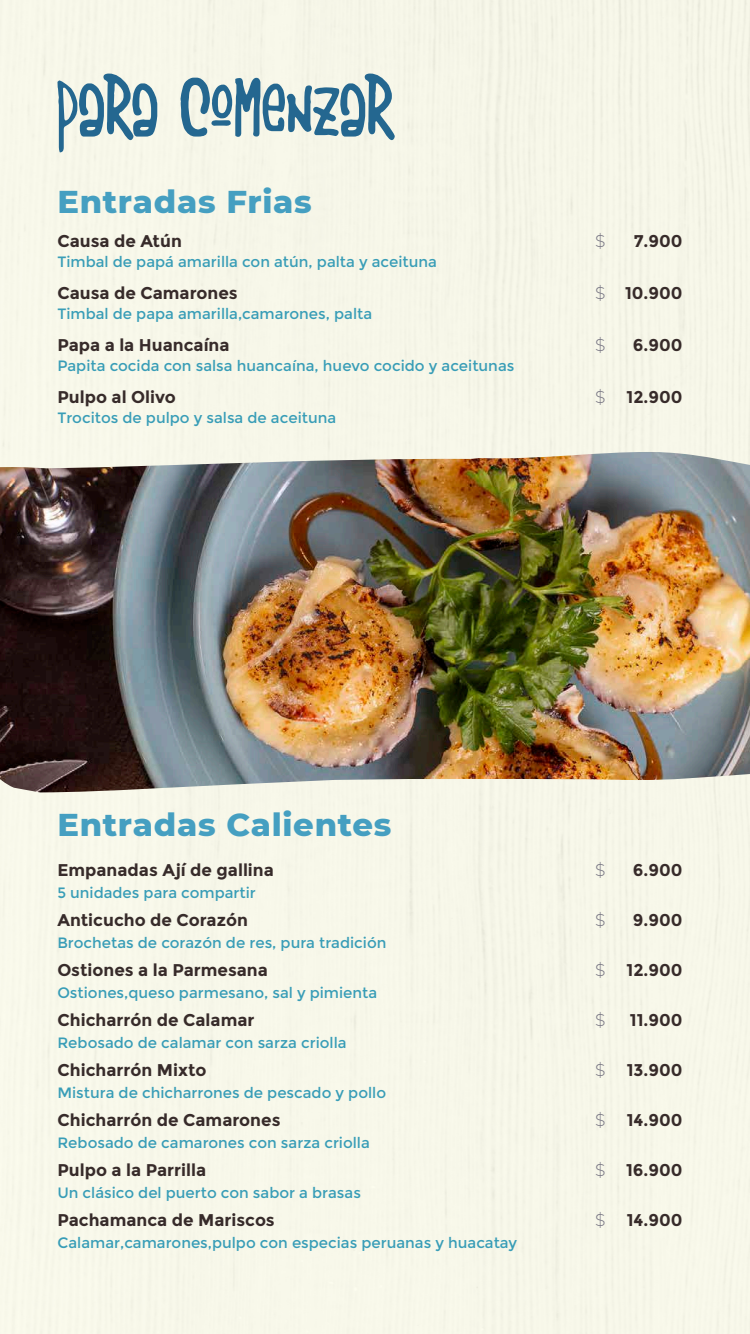
<style>
.page{position:relative;width:750px;height:1334px;background:#fff}
.page>*{position:absolute;margin:0;border:0;box-sizing:border-box;transform-origin:0 0}
.t1{font:86.3px "Latino Heart";color:#246790}
.t2{font:800 32.2px "Montserrat";letter-spacing:.02em;color:#459fc1}
.t3{font:700 17px "Montserrat";color:#372b2a}
.t4{font:300 17px "Montserrat";color:#747280}
.t5{font:15px "Montserrat";color:#389db7}
</style>
<div class="page">
<img style="left:0;top:452px;width:750px;height:340px">
<h1 class="t1" style="left:57px;top:65px;width:337px">para Comenzar</h1>
<h2 class="t2" style="left:57px;top:178px;width:256px">Entradas Frias</h2>
<p class="t3" style="left:57px;top:231px;width:126px">Causa de Atún</p>
<p class="t3" style="left:57px;top:283px;width:182px">Causa de Camarones</p>
<p class="t3" style="left:57px;top:335px;width:174px">Papa a la Huancaína</p>
<p class="t3" style="left:57px;top:387px;width:120px">Pulpo al Olivo</p>
<p class="t5" style="left:57px;top:253px;width:381px">Timbal de papá amarilla con atún, palta y aceituna</p>
<p class="t5" style="left:57px;top:305px;width:316px">Timbal de papa amarilla,camarones, palta</p>
<p class="t5" style="left:57px;top:357px;width:459px">Papita cocida con salsa huancaína, huevo cocido y aceitunas</p>
<p class="t5" style="left:57px;top:409px;width:280px">Trocitos de pulpo y salsa de aceituna</p>
<p class="t4" style="left:595px;top:229px;width:12px">$</p>
<p class="t4" style="left:595px;top:281px;width:12px">$</p>
<p class="t4" style="left:595px;top:333px;width:12px">$</p>
<p class="t4" style="left:595px;top:385px;width:12px">$</p>
<p class="t3" style="left:634px;top:231px;width:50px">7.900</p>
<p class="t3" style="left:625px;top:283px;width:59px">10.900</p>
<p class="t3" style="left:633px;top:335px;width:51px">6.900</p>
<p class="t3" style="left:627px;top:387px;width:58px">12.900</p>
<h2 class="t2" style="left:57px;top:801px;width:335px">Entradas Calientes</h2>
<p class="t3" style="left:57px;top:860px;width:218px">Empanadas Ají de gallina</p>
<p class="t3" style="left:57px;top:910px;width:192px">Anticucho de Corazón</p>
<p class="t3" style="left:57px;top:960px;width:212px">Ostiones a la Parmesana</p>
<p class="t3" style="left:57px;top:1010px;width:199px">Chicharrón de Calamar</p>
<p class="t3" style="left:57px;top:1060px;width:151px">Chicharrón Mixto</p>
<p class="t3" style="left:57px;top:1110px;width:225px">Chicharrón de Camarones</p>
<p class="t3" style="left:57px;top:1160px;width:150px">Pulpo a la Parrilla</p>
<p class="t3" style="left:57px;top:1210px;width:219px">Pachamanca de Mariscos</p>
<p class="t5" style="left:57px;top:884px;width:200px">5 unidades para compartir</p>
<p class="t5" style="left:57px;top:934px;width:331px">Brochetas de corazón de res, pura tradición</p>
<p class="t5" style="left:57px;top:984px;width:321px">Ostiones,queso parmesano, sal y pimienta</p>
<p class="t5" style="left:57px;top:1034px;width:291px">Rebosado de calamar con sarza criolla</p>
<p class="t5" style="left:57px;top:1084px;width:330px">Mistura de chicharrones de pescado y pollo</p>
<p class="t5" style="left:57px;top:1134px;width:314px">Rebosado de camarones con sarza criolla</p>
<p class="t5" style="left:57px;top:1184px;width:305px">Un clásico del puerto con sabor a brasas</p>
<p class="t5" style="left:57px;top:1234px;width:461px">Calamar,camarones,pulpo con especias peruanas y huacatay</p>
<p class="t4" style="left:595px;top:858px;width:12px">$</p>
<p class="t4" style="left:595px;top:908px;width:12px">$</p>
<p class="t4" style="left:595px;top:958px;width:12px">$</p>
<p class="t4" style="left:595px;top:1008px;width:12px">$</p>
<p class="t4" style="left:595px;top:1058px;width:12px">$</p>
<p class="t4" style="left:595px;top:1108px;width:12px">$</p>
<p class="t4" style="left:595px;top:1158px;width:12px">$</p>
<p class="t4" style="left:595px;top:1208px;width:12px">$</p>
<p class="t3" style="left:633px;top:860px;width:51px">6.900</p>
<p class="t3" style="left:633px;top:910px;width:51px">9.900</p>
<p class="t3" style="left:627px;top:960px;width:58px">12.900</p>
<p class="t3" style="left:630px;top:1010px;width:54px">11.900</p>
<p class="t3" style="left:627px;top:1060px;width:57px">13.900</p>
<p class="t3" style="left:627px;top:1110px;width:57px">14.900</p>
<p class="t3" style="left:626px;top:1160px;width:58px">16.900</p>
<p class="t3" style="left:627px;top:1210px;width:57px">14.900</p>
</div>
